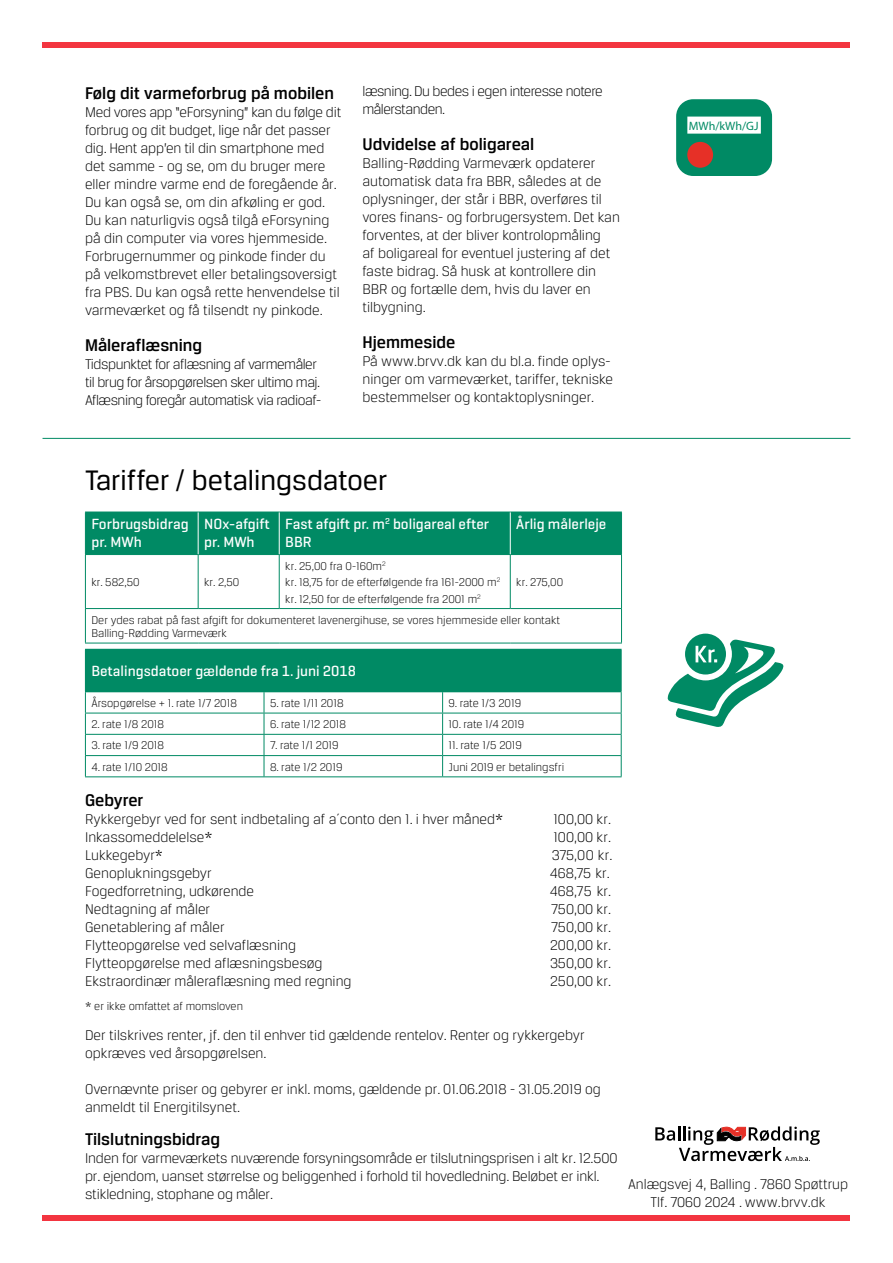
<style>
.page{position:relative;width:893px;height:1263px;background:#fff}
.page>*{position:absolute;margin:0;border:0;box-sizing:border-box;transform-origin:0 0}
.t1{font:30px "Breuer Text";color:#000}
.t2{font:500 18px "Breuer Text";color:#000}
.t3{font:300 15px/18px "Breuer Text";color:#000}
.t4{font:300 15px/18px "Breuer Text";letter-spacing:-.03em;color:#000}
.t5{font:500 15px/18px "Geogrotesque";color:#fff}
.t6{font:12.15px "Myriad Pro";color:#008a64}
.t7{font:300 12px/16.5px "Breuer Text";color:#000}
</style>
<div class="page">
<div style="left:43px;top:43px;width:807px;height:5px;background:#f33540"></div>
<div style="left:43px;top:1215px;width:807px;height:5px;background:#f33540"></div>
<div style="left:86px;top:513px;width:535px;height:41px;background:#008a64"></div>
<hr style="left:85px;top:555px;width:1px;height:53px;background:#008a64">
<hr style="left:198px;top:555px;width:1px;height:53px;background:#008a64">
<hr style="left:279px;top:555px;width:1px;height:53px;background:#008a64">
<hr style="left:510px;top:555px;width:1px;height:53px;background:#008a64">
<hr style="left:621px;top:555px;width:1px;height:53px;background:#008a64">
<hr style="left:85px;top:608px;width:113px;height:1px;background:#008a64">
<hr style="left:85px;top:609px;width:1px;height:34px;background:#008a64">
<hr style="left:198px;top:608px;width:81px;height:1px;background:#008a64">
<hr style="left:279px;top:608px;width:231px;height:1px;background:#008a64">
<hr style="left:510px;top:608px;width:112px;height:1px;background:#008a64">
<hr style="left:621px;top:609px;width:1px;height:34px;background:#008a64">
<hr style="left:85px;top:643px;width:113px;height:1px;background:#008a64">
<hr style="left:198px;top:643px;width:81px;height:1px;background:#008a64">
<hr style="left:279px;top:643px;width:231px;height:1px;background:#008a64">
<hr style="left:510px;top:643px;width:112px;height:1px;background:#008a64">
<hr style="left:85px;top:512px;width:113px;height:1px;background:#008a64">
<hr style="left:85px;top:512px;width:1px;height:42px;background:#008a64">
<hr style="left:198px;top:512px;width:81px;height:1px;background:#008a64">
<hr style="left:279px;top:512px;width:231px;height:1px;background:#008a64">
<hr style="left:510px;top:512px;width:112px;height:1px;background:#008a64">
<hr style="left:621px;top:512px;width:1px;height:42px;background:#008a64">
<hr style="left:85px;top:554px;width:113px;height:1px;background:#008a64">
<hr style="left:198px;top:554px;width:81px;height:1px;background:#008a64">
<hr style="left:279px;top:554px;width:231px;height:1px;background:#008a64">
<hr style="left:510px;top:554px;width:112px;height:1px;background:#008a64">
<hr style="left:198px;top:512px;width:1px;height:42px;background:#fff">
<hr style="left:279px;top:512px;width:1px;height:42px;background:#fff">
<hr style="left:510px;top:512px;width:1px;height:42px;background:#fff">
<hr style="left:43px;top:438px;width:807px;height:1px;background:#008a64">
<svg style="left:676px;top:99px;width:96px;height:77px"></svg>
<div style="left:687px;top:142px;width:26px;height:26px;background:#e63027;border-radius:50%"></div>
<svg style="left:667px;top:634px;width:117px;height:93px"></svg>
<div style="left:85px;top:649px;width:536px;height:43px;background:#008a64"></div>
<hr style="left:85px;top:713px;width:179px;height:1px;background:#008a64">
<hr style="left:264px;top:713px;width:179px;height:1px;background:#008a64">
<hr style="left:443px;top:713px;width:179px;height:1px;background:#008a64">
<hr style="left:85px;top:734px;width:179px;height:1px;background:#008a64">
<hr style="left:264px;top:734px;width:179px;height:1px;background:#008a64">
<hr style="left:443px;top:734px;width:179px;height:1px;background:#008a64">
<hr style="left:85px;top:755px;width:179px;height:1px;background:#008a64">
<svg style="left:85px;top:692px;width:1px;height:84px"></svg>
<hr style="left:264px;top:755px;width:179px;height:1px;background:#008a64">
<svg style="left:264px;top:692px;width:1px;height:84px"></svg>
<hr style="left:443px;top:755px;width:179px;height:1px;background:#008a64">
<svg style="left:442px;top:692px;width:1px;height:84px"></svg>
<svg style="left:621px;top:692px;width:1px;height:84px"></svg>
<hr style="left:85px;top:776px;width:179px;height:1px;background:#008a64">
<hr style="left:264px;top:776px;width:179px;height:1px;background:#008a64">
<hr style="left:443px;top:776px;width:179px;height:1px;background:#008a64">
<hr style="left:443px;top:649px;width:179px;height:1px;background:#008a64">
<hr style="left:621px;top:650px;width:1px;height:41px;background:#008a64">
<hr style="left:443px;top:691px;width:179px;height:1px;background:#008a64">
<svg style="left:655px;top:1126px;width:165px;height:35px"></svg>
<p class="t2" style="left:85px;top:83px;width:250px">Følg dit varmeforbrug på mobilen</p>
<p class="t3" style="left:85px;top:102px;width:258px">Med vores app “eForsyning” kan du følge dit forbrug og dit budget, lige når det passer dig. Hent app’en til din smartphone med det samme - og se, om du bruger mere eller mindre varme end de foregående år.<br>Du kan også se, om din afkøling er god.<br>Du kan naturligvis også tilgå eForsyning på din computer via vores hjemmeside.<br>Forbrugernummer og pinkode finder du på velkomstbrevet eller betalingsoversigt fra PBS. Du kan også rette henvendelse til varmeværket og få tilsendt ny pinkode.</p>
<p class="t2" style="left:85px;top:335px;width:119px">Måleraflæsning</p>
<p class="t4" style="left:85px;top:354px;width:238px">Tidspunktet for aflæsning af varmemåler til brug for årsopgørelsen sker ultimo maj.<br>Aflæsning foregår automatisk via radioaf-</p>
<p class="t4" style="left:362px;top:82px;width:242px">læsning. Du bedes i egen interesse notere målerstanden.</p>
<p class="t2" style="left:362px;top:134px;width:173px">Udvidelse af boligareal</p>
<p class="t3" style="left:362px;top:154px;width:259px">Balling-Rødding Varmeværk opdaterer automatisk data fra BBR, således at de oplysninger, der står i BBR, overføres til vores finans- og forbrugersystem. Det kan forventes, at der bliver kontrolopmåling<br>af boligareal for eventuel justering af det faste bidrag. Så husk at kontrollere din BBR og fortælle dem, hvis du laver en tilbygning.</p>
<p class="t2" style="left:362px;top:332px;width:94px">Hjemmeside</p>
<p class="t3" style="left:362px;top:352px;width:252px">På www.brvv.dk kan du bl.a. finde oplys&shy;ninger om varmeværket, tariffer, tekniske bestemmelser og kontaktoplysninger.</p>
<p class="t6" style="left:689px;top:119px;width:71px">MWh/kWh/GJ</p>
<h1 class="t1" style="left:85px;top:464px;width:304px">Tariffer / betalingsdatoer</h1>
<p class="t5" style="left:91px;top:515px;width:99px">Forbrugsbidrag pr. MWh</p>
<p class="t5" style="left:204px;top:515px;width:67px">NOx-afgift pr. MWh</p>
<p class="t5" style="left:285px;top:515px;width:205px">Fast afgift pr. m<sup>2</sup> boligareal efter<br>BBR</p>
<p class="t5" style="left:516px;top:515px;width:92px">Årlig målerleje</p>
<p class="t7" style="left:91px;top:574px;width:50px">kr. 582,50</p>
<p class="t7" style="left:204px;top:574px;width:37px">kr. 2,50</p>
<p class="t7" style="left:285px;top:557px;width:217px">kr. 25,00 fra 0-160m<sup>2<br></sup>kr. 18,75 for de efterfølgende fra 161-2000 m<sup>2 </sup>kr. 12,50 for de efterfølgende fra 2001 m<sup>2</sup></p>
<p class="t7" style="left:516px;top:574px;width:48px">kr. 275,00</p>
<p class="t7" style="left:91px;top:613px;width:470px;line-height:13.5px">Der ydes rabat på fast afgift for dokumenteret lavenergihuse, se vores hjemmeside eller kontakt<br>Balling-Rødding Varmeværk</p>
<p class="t5" style="left:91px;top:662px;width:266px">Betalingsdatoer gældende fra 1. juni 2018</p>
<p class="t7" style="left:91px;top:694px;width:147px">Årsopgørelse + 1. rate 1/7 2018</p>
<p class="t7" style="left:270px;top:694px;width:75px">5. rate 1/11 2018</p>
<p class="t7" style="left:449px;top:694px;width:74px">9. rate 1/3 2019</p>
<p class="t7" style="left:91px;top:716px;width:74px">2. rate 1/8 2018</p>
<p class="t7" style="left:270px;top:716px;width:77px">6. rate 1/12 2018</p>
<p class="t7" style="left:449px;top:716px;width:77px">10. rate 1/4 2019</p>
<p class="t7" style="left:91px;top:737px;width:74px">3. rate 1/9 2018</p>
<p class="t7" style="left:270px;top:737px;width:70px">7. rate 1/1 2019</p>
<p class="t7" style="left:449px;top:737px;width:75px">11. rate 1/5 2019</p>
<p class="t7" style="left:91px;top:758px;width:78px">4. rate 1/10 2018</p>
<p class="t7" style="left:270px;top:758px;width:74px">8. rate 1/2 2019</p>
<p class="t7" style="left:449px;top:758px;width:117px">Juni 2019 er betalingsfri</p>
<p class="t2" style="left:85px;top:789px;width:60px">Gebyrer</p>
<p class="t3" style="left:85px;top:809px;width:420px">Rykkergebyr ved for sent indbetaling af a´conto den 1. i hver måned*</p>
<p class="t3" style="left:553px;top:809px;width:59px">100,00 kr.</p>
<p class="t3" style="left:85px;top:827px;width:129px">Inkassomeddelelse*</p>
<p class="t3" style="left:553px;top:827px;width:59px">100,00 kr.</p>
<p class="t3" style="left:85px;top:845px;width:80px">Lukkegebyr*</p>
<p class="t3" style="left:552px;top:845px;width:62px">375,00 kr.</p>
<p class="t3" style="left:85px;top:863px;width:128px">Genoplukningsgebyr</p>
<p class="t3" style="left:550px;top:863px;width:61px">468,75 kr.</p>
<p class="t3" style="left:85px;top:881px;width:171px">Fogedforretning, udkørende</p>
<p class="t3" style="left:550px;top:881px;width:63px">468,75 kr.</p>
<p class="t3" style="left:85px;top:899px;width:127px">Nedtagning af måler</p>
<p class="t3" style="left:551px;top:899px;width:61px">750,00 kr.</p>
<p class="t3" style="left:85px;top:917px;width:141px">Genetablering af måler</p>
<p class="t3" style="left:551px;top:917px;width:61px">750,00 kr.</p>
<p class="t3" style="left:85px;top:935px;width:212px">Flytteopgørelse ved selvaflæsning</p>
<p class="t3" style="left:550px;top:935px;width:62px">200,00 kr.</p>
<p class="t3" style="left:85px;top:953px;width:239px">Flytteopgørelse med aflæsningsbesøg</p>
<p class="t3" style="left:550px;top:953px;width:63px">350,00 kr.</p>
<p class="t3" style="left:85px;top:971px;width:268px">Ekstraordinær måleraflæsning med regning</p>
<p class="t3" style="left:550px;top:971px;width:62px">250,00 kr.</p>
<p class="t7" style="left:85px;top:997px;width:159px">* er ikke omfattet af momsloven</p>
<p class="t3" style="left:85px;top:1025px;width:501px">Der tilskrives renter, jf. den til enhver tid gældende rentelov. Renter og rykkergebyr opkræves ved årsopgørelsen.</p>
<p class="t3" style="left:85px;top:1079px;width:517px">Overnævnte priser og gebyrer er inkl. moms, gældende pr. 01.06.2018 - 31.05.2019 og anmeldt til Energitilsynet.</p>
<p class="t2" style="left:85px;top:1129px;width:137px">Tilslutningsbidrag</p>
<p class="t3" style="left:85px;top:1148px;width:534px">Inden for varmeværkets nuværende forsyningsområde er tilslutningsprisen i alt kr. 12.500 pr. ejendom, uanset størrelse og beliggenhed i forhold til hovedledning. Beløbet er inkl. stikledning, stophane og måler.</p>
<p class="t3" style="left:628px;top:1175px;width:222px;text-align:center">Anlægsvej 4, Balling . 7860 Spøttrup<br>Tlf. 7060 2024 . www.brvv.dk</p>
</div>
